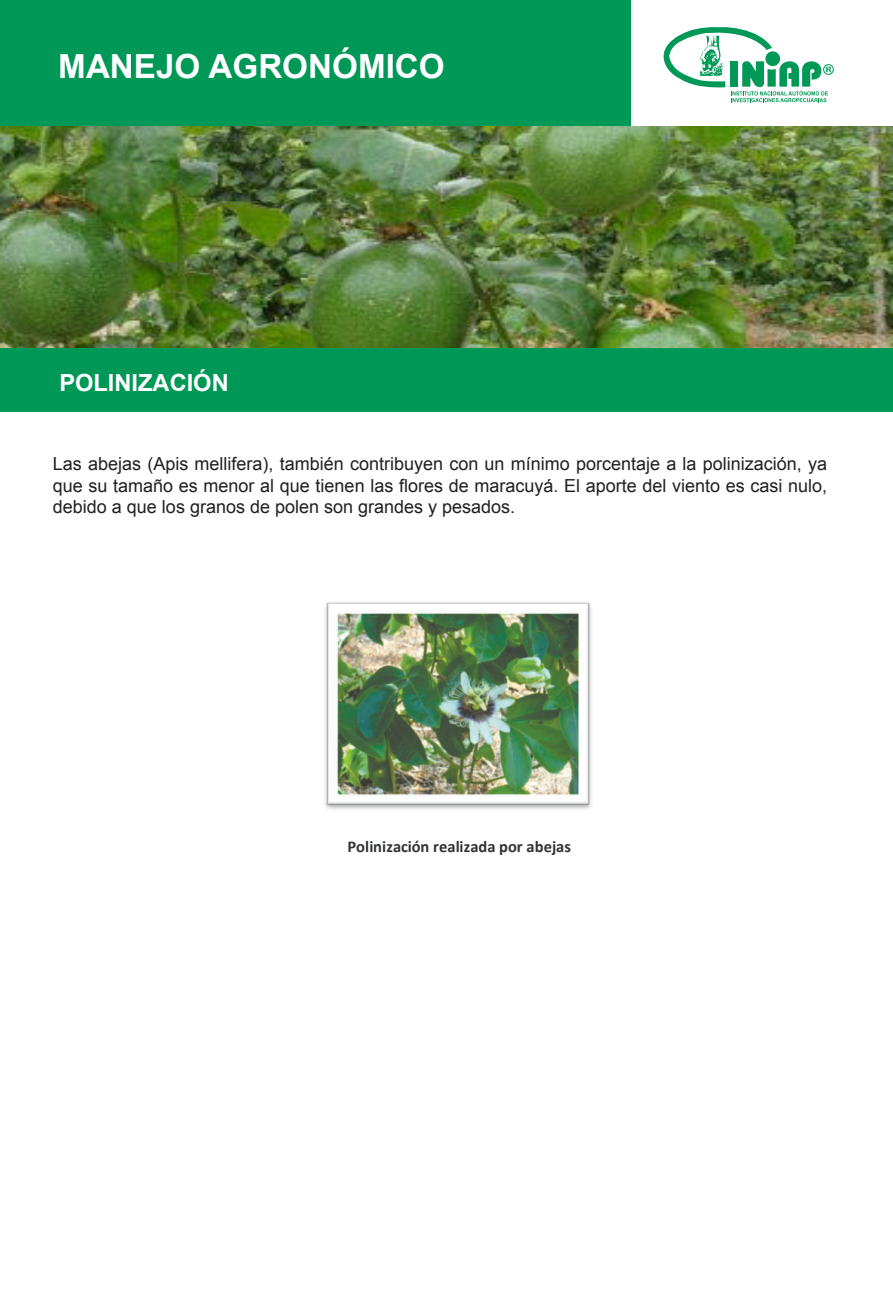
<style>
.page{position:relative;width:893px;height:1293px;background:#fff}
.page>*{position:absolute;margin:0;border:0;box-sizing:border-box;transform-origin:0 0}
.t1{font:700 33.15px "Arial";color:#fff}
.t2{font:700 23.7px "Arial";color:#fff}
.t3{font:18px/21.6px "Arial";color:#231f20;text-align:justify}
.t4{font:700 16.5px "Calibri";color:#313433}
</style>
<div class="page">
<svg style="left:663px;top:27px;width:171px;height:75px"></svg>
<div style="left:0;top:1px;width:630px;height:133px;background:#009856"></div>
<div style="left:0;top:348px;width:892px;height:63px;background:#009856"></div>
<img style="left:325px;top:602px;width:267px;height:208px">
<img style="left:0;top:126px;width:892px;height:221px">
<h1 class="t1" style="left:58px;top:47px;width:388px">MANEJO AGRONÓMICO</h1>
<h2 class="t2" style="left:59px;top:368px;width:171px">POLINIZACIÓN</h2>
<p class="t3" style="left:53px;top:454px;width:776px">Las abejas (Apis mellifera), también contribuyen con un mínimo porcentaje a la polinización, ya que su tamaño es menor al que tienen las flores de maracuyá. El aporte del viento es casi nulo, debido a que los granos de polen son grandes y pesados.</p>
<p class="t4" style="left:347px;top:840px;width:225px">Polinización realizada por abejas</p>
</div>
